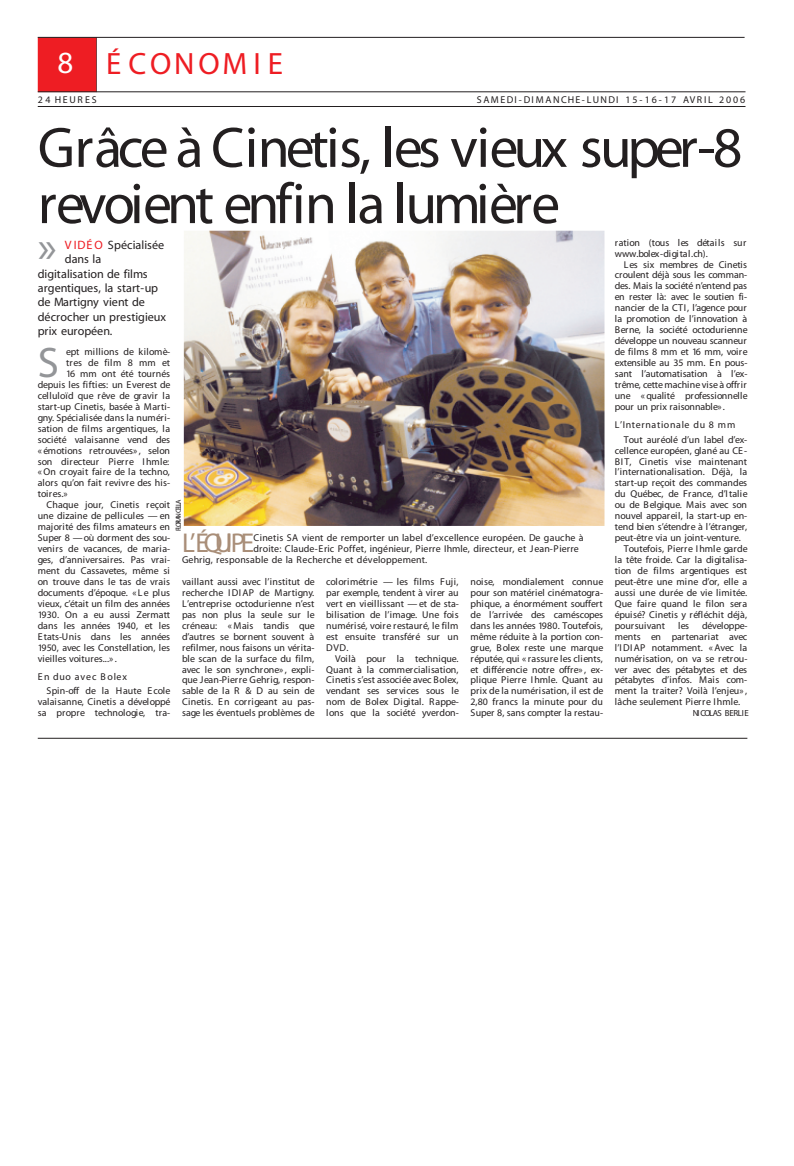
<style>
.page{position:relative;width:794px;height:1166px;background:#fff}
.page>*{position:absolute;margin:0;border:0;box-sizing:border-box;transform-origin:0 0}
.t1{font:600 57.4px/56.3px "Poynter OS Display Nar";letter-spacing:-.06em;color:#231f20}
.t2{font:700 45.41px "Gotham Condensed";color:#939598}
.t3{font:900 42.88px "Gotham";color:#939598}
.t4{font:700 30.89px "Clarendon";letter-spacing:.135em;color:#ee1d23}
.t5{font:700 27.3px "Gotham Condensed M";letter-spacing:-.18em;color:#a98e78}
.t6{font:500 12.16px "Gotham Semi Narrow";color:#231f20}
.t7{font:9.97px/10.9px "Miller Daily Two";color:#231f20;text-align:justify}
.t8{font:9.97px "Gotham Semi Narrow";letter-spacing:.02em;color:#231f20}
.t9{font:italic 9.97px/10.9px "Miller Daily Two";letter-spacing:-.015em;color:#231f20}
.t10{font:9.97px "Dax";letter-spacing:.155em;color:#231f20}
.t11{font:700 9.97px "Gotham";letter-spacing:.085em;color:#231f20}
.t12{font:800 9.97px "Dax";letter-spacing:.165em;color:#231f20}
.t13{font:700 8.84px "Gotham Condensed";letter-spacing:-.055em;color:#231f20}
.t14{font:7.17px "Gotham Condensed";letter-spacing:-.2em;color:#231f20}
.s1{font-weight:500;color:#fff}
.s2{font-family:"Gotham";font-weight:900;color:#ee1d23}
.s3{font-style:normal}
.s4{font-style:italic}
.s5{font-weight:700}
</style>
<div class="page">
<div style="left:38px;top:37px;width:59px;height:55px;background:#ee1d23"></div>
<hr style="left:96px;top:37px;width:1px;height:55px;background:#231f20">
<svg style="left:38px;top:37px;width:707px;height:1px"></svg>
<svg style="left:37px;top:91px;width:709px;height:1px"></svg>
<svg style="left:37px;top:106px;width:709px;height:1px"></svg>
<svg style="left:38px;top:738px;width:709px;height:1px"></svg>
<img style="left:184px;top:231px;width:420px;height:295px">
<h3 class="t4" style="left:57px;top:48px;width:227px"><span class="s1">8</span> ÉCONOMIE</h3>
<p class="t12" style="left:38px;top:95px;width:60px">24 HEURES</p>
<p class="t10" style="left:477px;top:95px;width:270px">SAMEDI-DIMANCHE-LUNDI 15-16-17 AVRIL 2006</p>
<h1 class="t1" style="left:38px;top:122px;width:706px">Grâce à Cinetis, les vieux super-8 revoient enfin la lumière</h1>
<h2 class="t2" style="left:38px;top:224px;width:21px">»</h2>
<p class="t6" style="left:65px;top:239px;width:101px"><span class="s2">V IDÉO</span> Spécialisée</p>
<p class="t9" style="left:615px;top:237px;width:133px"><span class="s3">ration</span> (tous les détails sur www.bolex-digital.ch)<span class="s3">.</span></p>
<p class="t7" style="left:615px;top:259px;width:134px;text-indent:9px">Les six membres de Cinetis croulent déjà sous les comman&shy;des. Mais la société n’entend pas en rester là: avec le soutien fi&shy;nancier de la CTI, l’agence pour la promotion de l’innovation à Berne, la société octodurienne développe un nouveau scanneur de films 8 mm et 16 mm, voire extensible au 35 mm. En pous&shy;sant l’automatisation à l’ex&shy;trême, cette machine vise à offrir une «qualité professionnelle pour un prix raisonnable» .</p>
<p class="t11" style="left:615px;top:420px;width:122px">L’Internationale du 8 mm</p>
<p class="t7" style="left:623px;top:434px;width:125px">Tout auréolé d’un label d’ex-</p>
<p class="t7" style="left:615px;top:445px;width:134px">cellence européen, glané au CE-</p>
<p class="t7" style="left:615px;top:456px;width:134px">BIT, Cinetis vise maintenant</p>
<p class="t7" style="left:615px;top:467px;width:134px">l’internationalisation. Déjà, la</p>
<p class="t7" style="left:615px;top:478px;width:134px">start-up reçoit des commandes</p>
<p class="t7" style="left:615px;top:489px;width:134px">du Québec, de France, d’Italie</p>
<p class="t7" style="left:615px;top:500px;width:134px">ou de Belgique. Mais avec son</p>
<p class="t7" style="left:615px;top:511px;width:134px">nouvel appareil, la start-up en-</p>
<p class="t7" style="left:615px;top:522px;width:134px">tend bien s’étendre à l’étranger,</p>
<p class="t7" style="left:615px;top:533px;width:127px">peut-être via un joint-venture.</p>
<p class="t7" style="left:623px;top:544px;width:125px">Toutefois, Pierre Ihmle garde</p>
<p class="t7" style="left:615px;top:555px;width:134px">la tête froide. Car la digitalisa-</p>
<p class="t7" style="left:615px;top:566px;width:134px">tion de films argentiques est</p>
<p class="t7" style="left:615px;top:576px;width:134px">peut-être une mine d’or, elle a</p>
<p class="t7" style="left:615px;top:587px;width:134px">aussi une durée de vie limitée.</p>
<p class="t7" style="left:615px;top:598px;width:134px">Que faire quand le filon sera</p>
<p class="t7" style="left:615px;top:609px;width:134px">épuisé? Cinetis y réfléchit déjà,</p>
<p class="t7" style="left:615px;top:620px;width:52px">poursuivant</p>
<p class="t7" style="left:678px;top:620px;width:13px">les</p>
<p class="t6" style="left:65px;top:253px;width:38px">dans la</p>
<p class="t6" style="left:38px;top:268px;width:111px">digitalisation de films</p>
<p class="t6" style="left:38px;top:282px;width:122px">argentiques, la start-up</p>
<p class="t6" style="left:38px;top:296px;width:109px">de Martigny vient de</p>
<p class="t6" style="left:38px;top:311px;width:130px">décrocher un prestigieux</p>
<p class="t6" style="left:38px;top:325px;width:76px">prix européen.</p>
<h3 class="t3" style="left:38px;top:341px;width:23px">S</h3>
<p class="t7" style="left:66px;top:347px;width:105px">ept millions de kilomè-</p>
<p class="t7" style="left:66px;top:358px;width:105px">tres de film 8 mm et</p>
<p class="t7" style="left:66px;top:369px;width:105px">16 mm ont été tournés</p>
<p class="t7" style="left:38px;top:379px;width:134px">depuis les <span class="s4">fifties</span>: un Everest de</p>
<p class="t7" style="left:38px;top:390px;width:134px">celluloïd que rêve de gravir la</p>
<p class="t7" style="left:38px;top:401px;width:134px">start-up Cinetis, basée à Marti-</p>
<p class="t7" style="left:38px;top:412px;width:134px">gny. Spécialisée dans la numéri-</p>
<p class="t7" style="left:38px;top:423px;width:134px">sation de films argentiques, la</p>
<p class="t7" style="left:38px;top:434px;width:134px">société valaisanne vend des</p>
<p class="t7" style="left:38px;top:445px;width:134px">« émotions retrouvées» , selon</p>
<p class="t7" style="left:38px;top:456px;width:133px">son directeur Pierre Ihmle:</p>
<p class="t7" style="left:38px;top:467px;width:134px">«On croyait faire de la techno,</p>
<p class="t7" style="left:38px;top:478px;width:134px">alors qu’on fait revivre des his-</p>
<p class="t7" style="left:38px;top:489px;width:31px">toires.»</p>
<p class="t7" style="left:47px;top:500px;width:125px">Chaque jour, Cinetis reçoit</p>
<p class="t7" style="left:38px;top:511px;width:134px">une dizaine de pellicules — en</p>
<p class="t7" style="left:38px;top:522px;width:134px">majorité des films amateurs en</p>
<p class="t7" style="left:38px;top:533px;width:134px">Super 8 —où dorment des sou-</p>
<p class="t7" style="left:38px;top:544px;width:134px">venirs de vacances, de maria-</p>
<p class="t7" style="left:38px;top:555px;width:134px">ges, d’anniversaires. Pas vrai-</p>
<p class="t7" style="left:38px;top:566px;width:133px">ment du Cassavetes, même si</p>
<p class="t7" style="left:38px;top:576px;width:134px">on trouve dans le tas de vrais</p>
<p class="t7" style="left:38px;top:587px;width:134px">documents d’époque. « Le plus</p>
<p class="t7" style="left:38px;top:598px;width:134px">vieux, c’était un film des années</p>
<p class="t7" style="left:38px;top:609px;width:134px">1930. On a eu aussi Zermatt</p>
<p class="t7" style="left:38px;top:620px;width:134px">dans les années 1940, et les</p>
<p class="t7" style="left:38px;top:631px;width:134px">Etats-Unis dans les années</p>
<p class="t7" style="left:38px;top:642px;width:134px">1950, avec les Constellation, les</p>
<p class="t7" style="left:38px;top:653px;width:81px">vieilles voitures...» .</p>
<p class="t11" style="left:38px;top:672px;width:91px">En duo avec Bolex</p>
<p class="t7" style="left:38px;top:686px;width:134px;text-indent:9px">Spin-off de la Haute Ecole valaisanne, Cinetis a développé sa propre technologie, tra-</p>
<p class="t14" style="left:175px;top:531px;width:33px;rotate:-90deg">FLORIAN CELLA</p>
<h3 class="t5" style="left:182px;top:529px;width:74px">L’ ÉQUIPE</h3>
<p class="t8" style="left:253px;top:533px;width:331px"><span class="s5">Cinetis SA</span> vient de remporter un label d’excellence européen. De gauche à</p>
<p class="t8" style="left:253px;top:544px;width:327px">droite: Claude-Eric Poffet, ingénieur, Pierre Ihmle, directeur, et Jean-Pierre</p>
<p class="t8" style="left:182px;top:555px;width:247px">Gehrig, responsable de la Recherche et développement.</p>
<p class="t7" style="left:182px;top:576px;width:134px">vaillant aussi avec l’institut de recherche IDIAP de Martigny.<br>L’entreprise octodurienne n’est pas non plus la seule sur le créneau: « Mais tandis que d’autres se bornent souvent à refilmer, nous faisons un vérita&shy;ble scan de la surface du film, avec le son synchrone» , expli&shy;que Jean-Pierre Gehrig, respon&shy;sable de la R &amp; D au sein de Cinetis. En corrigeant au pas&shy;sage les éventuels problèmes de</p>
<p class="t7" style="left:326px;top:576px;width:134px">colorimétrie — les films Fuji, par exemple, tendent à virer au vert en vieillissant —et de sta&shy;bilisation de l’image. Une fois numérisé, voire restauré, le film est ensuite transféré sur un DVD.</p>
<p class="t7" style="left:470px;top:576px;width:134px">noise, mondialement connue pour son matériel cinématogra&shy;phique, a énormément souffert de l’arrivée des caméscopes dans les années 1980. Toutefois, même réduite à la portion con&shy;grue, Bolex reste une marque réputée, qui « rassure les clients, et différencie notre offre» , ex&shy;plique Pierre Ihmle. Quant au prix de la numérisation, il est de 2,80 francs la minute pour du Super 8, sans compter la restau-</p>
<p class="t7" style="left:615px;top:620px;width:134px;text-indent:87px">développe&shy;ments en partenariat avec l’IDIAP notamment. «Avec la numérisation, on va se retrou&shy;ver avec des pétabytes et des pétabytes d’infos. Mais com&shy;ment la traiter? Voilà l’enjeu» , lâche seulement Pierre Ihmle.</p>
<p class="t13" style="left:693px;top:709px;width:57px">NICOLAS BERLIE</p>
<p class="t7" style="left:326px;top:653px;width:134px;text-indent:9px">Voilà pour la technique.<br>Quant à la commercialisation, Cinetis s’est associée avec Bolex, vendant ses services sous le nom de Bolex Digital. Rappe&shy;lons que la société yverdon-</p>
</div>
